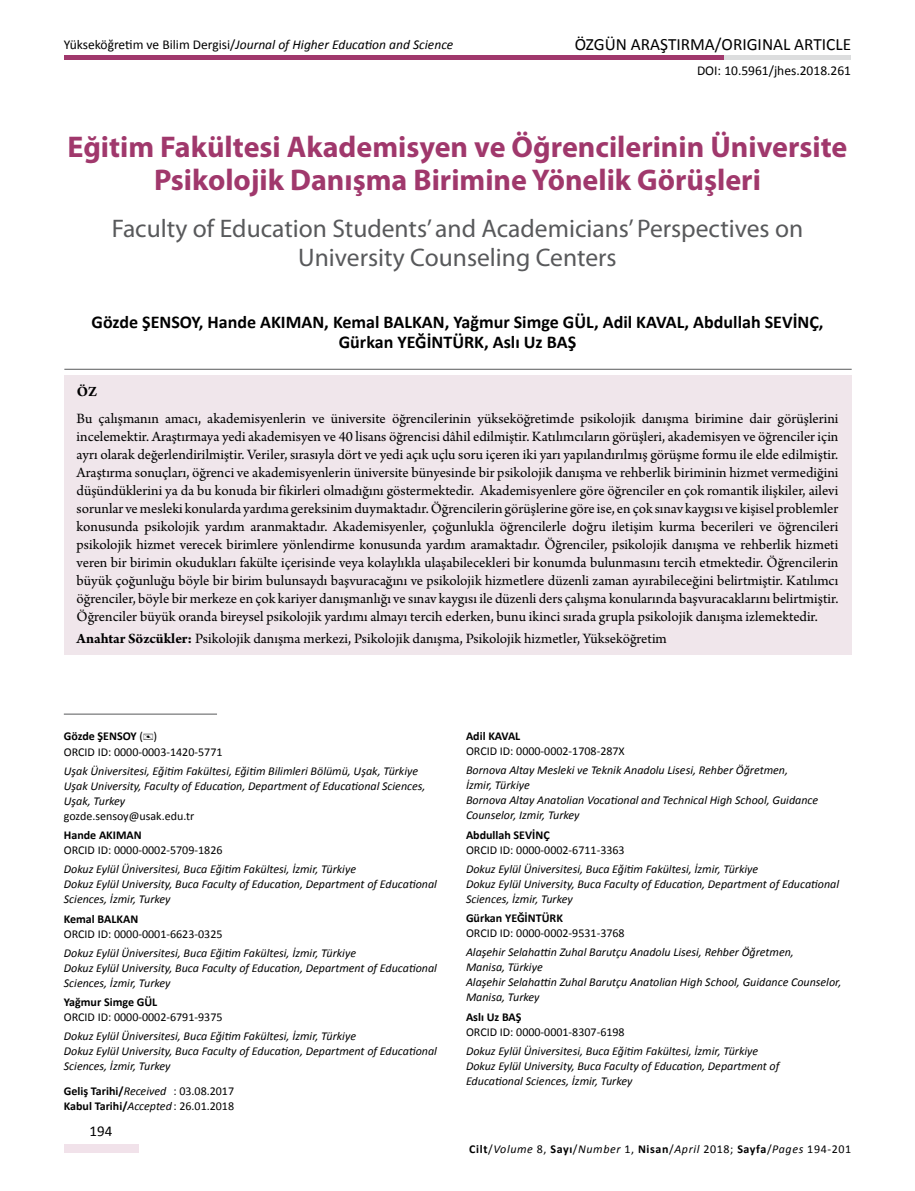
<style>
.page{position:relative;width:915px;height:1191px;background:#fff}
.page>*{position:absolute;margin:0;border:0;box-sizing:border-box;transform-origin:0 0}
.t1{font:700 30px/33px "Myriad Pro";color:#a0386c;text-align:center}
.t2{font:25.5px/29.2px "Myriad Pro";color:#58595b;text-align:center}
.t3{font:700 18px/19.5px "Calibri";color:#000;text-align:center}
.t4{font:17.25px "Calibri";color:#000}
.t5{font:15px/18px "Arno Pro";color:#000;text-align:justify}
.t6{font:15px "Calibri";color:#000}
.t7{font:700 15px "Arno Pro";color:#000}
.t8{font:italic 13.5px "Calibri";color:#000}
.t9{font:13.5px "Calibri";color:#000}
.t10{font:italic 12px/15px "Calibri";color:#000}
.t11{font:12px/15px "Calibri";color:#000}
.t12{font:700 12px/15px "Calibri";color:#000}
.t13{font:italic 12px "Calibri";letter-spacing:.05em;color:#000}
.s1{font-style:normal}
.s2{font-weight:700}
.s3{font-weight:400;font-style:italic}
.s4{font-weight:400}
.s5{font-weight:700;font-style:normal}
</style>
<div class="page">
<div style="left:64px;top:1144px;width:74px;height:8px;background:#f1e2ea"></div>
<div style="left:719px;top:55px;width:131px;height:5px;background:#dcddde"></div>
<div style="left:64px;top:55px;width:659px;height:5px;background:#a0386c"></div>
<div style="left:64px;top:375px;width:786px;height:280px;background:#f0e6eb"></div>
<hr style="left:64px;top:369px;width:787px;height:1px;background:#58595b">
<hr style="left:64px;top:713px;width:153px;height:1px;background:#58595b">
<p class="t8" style="left:64px;top:36px;width:391px"><span class="s1">Yükseköğretim ve Bilim Dergisi/</span>Journal of Higher Education and Science</p>
<p class="t4" style="left:574px;top:34px;width:278px">ÖZGÜN ARAŞTIRMA/ORIGINAL ARTICLE</p>
<p class="t9" style="left:696px;top:62px;width:156px">DOI: 10.5961/jhes.2018.261</p>
<h1 class="t1" style="left:67px;top:130px;width:781px">Eğitim Fakültesi Akademisyen ve Öğrencilerinin Üniversite<br>Psikolojik Danışma Birimine Yönelik Görüşleri</h1>
<h2 class="t2" style="left:112px;top:213px;width:692px">Faculty of Education Students’ and Academicians’ Perspectives on<br>University Counseling Centers</h2>
<p class="t3" style="left:91px;top:312px;width:733px">Gözde ŞENSOY, Hande AKIMAN, Kemal BALKAN, Yağmur Simge GÜL, Adil KAVAL, Abdullah SEVİNÇ,<br>Gürkan YEĞİNTÜRK, Aslı Uz BAŞ</p>
<p class="t7" style="left:77px;top:383px;width:22px">ÖZ</p>
<p class="t5" style="left:77px;top:410px;width:763px">Bu çalışmanın amacı, akademisyenlerin ve üniversite öğrencilerinin yükseköğretimde psikolojik danışma birimine dair görüşlerini incelemektir. Araştırmaya yedi akademisyen ve 40 lisans öğrencisi dâhil edilmiştir. Katılımcıların görüşleri, akademisyen ve öğrenciler için ayrı olarak değerlendirilmiştir. Veriler, sırasıyla dört ve yedi açık uçlu soru içeren iki yarı yapılandırılmış görüşme formu ile elde edilmiştir.<br>Araştırma sonuçları, öğrenci ve akademisyenlerin üniversite bünyesinde bir psikolojik danışma ve rehberlik biriminin hizmet vermediğini düşündüklerini ya da bu konuda bir fikirleri olmadığını göstermektedir. Akademisyenlere göre öğrenciler en çok romantik ilişkiler, ailevi sorunlar ve mesleki konularda yardıma gereksinim duymaktadır. Öğrencilerin görüşlerine göre ise, en çok sınav kaygısı ve kişisel problemler konusunda psikolojik yardım aranmaktadır. Akademisyenler, çoğunlukla öğrencilerle doğru iletişim kurma becerileri ve öğrencileri psikolojik hizmet verecek birimlere yönlendirme konusunda yardım aramaktadır. Öğrenciler, psikolojik danışma ve rehberlik hizmeti veren bir birimin okudukları fakülte içerisinde veya kolaylıkla ulaşabilecekleri bir konumda bulunmasını tercih etmektedir. Öğrencilerin büyük çoğunluğu böyle bir birim bulunsaydı başvuracağını ve psikolojik hizmetlere düzenli zaman ayırabileceğini belirtmiştir. Katılımcı öğrenciler, böyle bir merkeze en çok kariyer danışmanlığı ve sınav kaygısı ile düzenli ders çalışma konularında başvuracaklarını belirtmiştir.<br>Öğrenciler büyük oranda bireysel psikolojik yardımı almayı tercih ederken, bunu ikinci sırada grupla psikolojik danışma izlemektedir.</p>
<p class="t5" style="left:77px;top:630px;width:591px"><span class="s2">Anahtar Sözcükler:</span> Psikolojik danışma merkezi, Psikolojik danışma, Psikolojik hizmetler, Yükseköğretim</p>
<p class="t11" style="left:64px;top:729px;width:160px"><span class="s2">Gözde ŞENSOY</span> ( )<br>ORCID ID: 0000-0003-1420-5771</p>
<p class="t10" style="left:64px;top:763px;width:363px">Uşak Üniversitesi, Eğitim Fakültesi, Eğitim Bilimleri Bölümü, Uşak, Türkiye<br>Uşak University, Faculty of Education, Department of Educational Sciences,<br>Uşak, Turkey</p>
<p class="t11" style="left:64px;top:808px;width:132px">gozde.sensoy@usak.edu.tr</p>
<p class="t12" style="left:64px;top:827px;width:79px">Hande AKIMAN</p>
<p class="t11" style="left:64px;top:842px;width:160px">ORCID ID: 0000-0002-5709-1826</p>
<p class="t10" style="left:64px;top:861px;width:374px">Dokuz Eylül Üniversitesi, Buca Eğitim Fakültesi, İzmir, Türkiye<br>Dokuz Eylül University, Buca Faculty of Education, Department of Educational<br>Sciences, İzmir, Turkey</p>
<p class="t12" style="left:64px;top:911px;width:76px">Kemal BALKAN</p>
<p class="t11" style="left:64px;top:926px;width:160px">ORCID ID: 0000-0001-6623-0325</p>
<p class="t10" style="left:64px;top:945px;width:374px">Dokuz Eylül Üniversitesi, Buca Eğitim Fakültesi, İzmir, Türkiye<br>Dokuz Eylül University, Buca Faculty of Education, Department of Educational<br>Sciences, İzmir, Turkey</p>
<p class="t12" style="left:64px;top:994px;width:95px">Yağmur Simge GÜL</p>
<p class="t11" style="left:64px;top:1009px;width:160px">ORCID ID: 0000-0002-6791-9375</p>
<p class="t10" style="left:64px;top:1028px;width:374px">Dokuz Eylül Üniversitesi, Buca Eğitim Fakültesi, İzmir, Türkiye<br>Dokuz Eylül University, Buca Faculty of Education, Department of Educational<br>Sciences, İzmir, Turkey</p>
<p class="t12" style="left:64px;top:1083px;width:172px">Geliş Tarihi/<span class="s3">Received</span> <span class="s4">: 03.08.2017<br></span>Kabul Tarihi/<span class="s3">Accepted</span><span class="s4">: 26.01.2018</span></p>
<p class="t6" style="left:90px;top:1121px;width:24px">194</p>
<p class="t12" style="left:466px;top:728px;width:56px">Adil KAVAL</p>
<p class="t11" style="left:466px;top:743px;width:160px">ORCID ID: 0000-0002-1708-287X</p>
<p class="t10" style="left:466px;top:762px;width:353px">Bornova Altay Mesleki ve Teknik Anadolu Lisesi, Rehber Öğretmen,<br>İzmir, Türkiye<br>Bornova Altay Anatolian Vocational and Technical High School, Guidance Counselor, Izmir, Turkey</p>
<p class="t12" style="left:466px;top:827px;width:85px">Abdullah SEVİNÇ</p>
<p class="t11" style="left:466px;top:842px;width:160px">ORCID ID: 0000-0002-6711-3363</p>
<p class="t10" style="left:466px;top:861px;width:374px">Dokuz Eylül Üniversitesi, Buca Eğitim Fakültesi, İzmir, Türkiye<br>Dokuz Eylül University, Buca Faculty of Education, Department of Educational<br>Sciences, İzmir, Turkey</p>
<p class="t12" style="left:466px;top:910px;width:98px">Gürkan YEĞİNTÜRK</p>
<p class="t11" style="left:466px;top:925px;width:160px">ORCID ID: 0000-0002-9531-3768</p>
<p class="t10" style="left:466px;top:944px;width:377px">Alaşehir Selahattin Zuhal Barutçu Anadolu Lisesi, Rehber Öğretmen,<br>Manisa, Türkiye<br>Alaşehir Selahattin Zuhal Barutçu Anatolian High School, Guidance Counselor, Manisa, Turkey</p>
<p class="t12" style="left:466px;top:1009px;width:57px">Aslı Uz BAŞ</p>
<p class="t11" style="left:466px;top:1024px;width:160px">ORCID ID: 0000-0001-8307-6198</p>
<p class="t10" style="left:466px;top:1043px;width:315px">Dokuz Eylül Üniversitesi, Buca Eğitim Fakültesi, İzmir, Türkiye<br>Dokuz Eylül University, Buca Faculty of Education, Department of<br>Educational Sciences, İzmir, Turkey</p>
<p class="t13" style="left:469px;top:1140px;width:383px"><span class="s5">Cilt</span><span class="s1">/</span>Volume <span class="s1">8,</span> <span class="s5">Sayı</span><span class="s1">/</span>Number <span class="s1">1,</span> <span class="s5">Nisan</span><span class="s1">/</span>April <span class="s1">2018;</span> <span class="s5">Sayfa</span><span class="s1">/</span>Pages <span class="s1">194-201</span></p>
</div>
